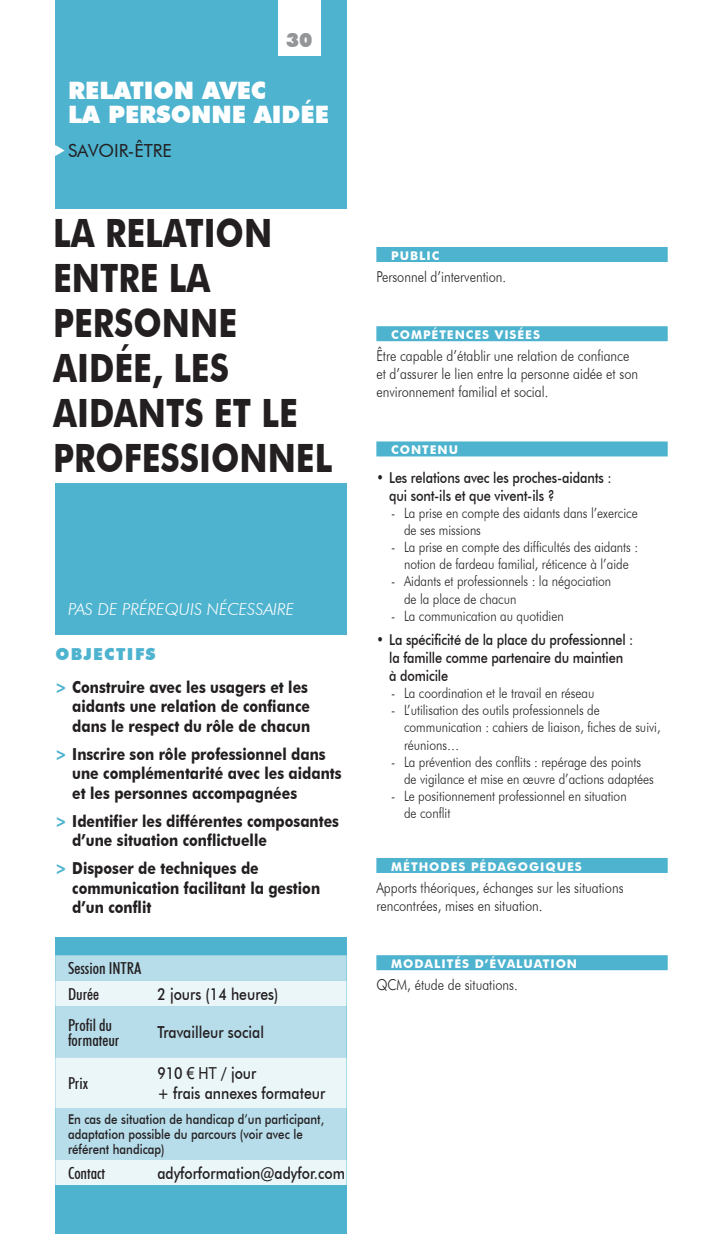
<style>
.page{position:relative;width:723px;height:1234px;background:#fff}
.page>*{position:absolute;margin:0;border:0;box-sizing:border-box;transform-origin:0 0}
.t1{font:700 39px/45px "Futura BT";color:#231f20;scale:.85 1}
.t2{font:900 24px/24px "Futura BT";color:#fff}
.t3{font:900 19.5px "Futura BT";color:#939598}
.t4{font:18px "Futura BT";color:#231f20}
.t5{font:700 16.5px/19.5px "Futura BT";color:#231f20;scale:.85 1}
.t6{font:500 16.5px/19.5px "Futura BT";color:#231f20;scale:.85 1}
.t7{font:500 condensed 16.5px/25.5px "Futura BT";color:#231f20}
.t8{font:italic 300 16.5px "Futura BT";color:#fff}
.t9{font:300 15px/18px "Futura BT";color:#231f20;scale:.85 1}
.t10{font:500 15px/18px "Futura BT";letter-spacing:-.01em;color:#231f20;scale:.85 1}
.t11{font:300 14.25px/17.1px "Futura BT";color:#231f20;scale:.85 1}
.t12{font:500 13.5px/15px "Futura BT";color:#231f20;scale:.85 1}
.t13{font:700 12px "Futura BT";letter-spacing:.08em;color:#fff}
.s1{font-weight:900;color:#4db3cf}
.s2{color:#4db3cf}
.s3{font-family:"Arial";font-weight:400}
</style>
<div class="page">
<div style="left:55px;top:0;width:292px;height:634px;background:#4db3cf"></div>
<div style="left:55px;top:936px;width:292px;height:297px;background:#4db3cf"></div>
<div style="left:53px;top:209px;width:302px;height:273px;background:#fff"></div>
<div style="left:376px;top:247px;width:292px;height:15px;background:#4db3cf"></div>
<div style="left:376px;top:326px;width:292px;height:15px;background:#4db3cf"></div>
<div style="left:376px;top:441px;width:292px;height:15px;background:#4db3cf"></div>
<div style="left:376px;top:857px;width:292px;height:15px;background:#4db3cf"></div>
<div style="left:376px;top:954px;width:292px;height:15px;background:#4db3cf"></div>
<div style="left:55px;top:955px;width:292px;height:25px;background:#b7dcea"></div>
<svg style="left:55px;top:980px;width:292px;height:204px;background:#cfe8f1"></svg>
<div style="left:278px;top:0;width:42px;height:55px;background:#fff"></div>
<h3 class="t3" style="left:286px;top:28px;width:28px">30</h3>
<h2 class="t2" style="left:68px;top:78px;width:262px">RELATION AVEC<br>LA PERSONNE AIDÉE</h2>
<p class="t4" style="left:68px;top:140px;width:105px">SAVOIR-ÊTRE</p>
<h1 class="t1" style="left:53px;top:210px;width:330px">LA RELATION<br>ENTRE LA<br>PERSONNE<br>AIDÉE, LES<br>AIDANTS ET LE<br>PROFESSIONNEL</h1>
<p class="t8" style="left:68px;top:598px;width:228px">PAS DE PRÉREQUIS NÉCESSAIRE</p>
<p class="t5" style="left:55px;top:638px;width:299px;line-height:32.2px"><span class="s1">OBJECTIFS<br></span><span class="s2">&gt;</span> Construire avec les usagers et les</p>
<p class="t5" style="left:72px;top:696px;width:281px">aidants une relation de confiance dans le respect du rôle de chacun</p>
<p class="t5" style="left:72px;top:743px;width:318px;text-indent:-17px"><span class="s2">&gt;</span> Inscrire son rôle professionnel dans une complémentarité avec les aidants et les personnes accompagnées</p>
<p class="t5" style="left:72px;top:811px;width:315px;text-indent:-17px"><span class="s2">&gt;</span> Identifier les différentes composantes d’une situation conflictuelle</p>
<p class="t5" style="left:72px;top:858px;width:293px;text-indent:-17px"><span class="s2">&gt;</span> Disposer de techniques de communication facilitant la gestion d’un conflit</p>
<p class="t7" style="left:68px;top:955px;width:75px">Session INTRA<br>Durée</p>
<p class="t6" style="left:157px;top:983px;width:144px">2 jours (14 heures)</p>
<p class="t7" style="left:68px;top:1016px;width:53px;line-height:15px">Profil du formateur</p>
<p class="t6" style="left:157px;top:1022px;width:127px">Travailleur social</p>
<p class="t7" style="left:68px;top:1070px;width:22px">Prix</p>
<p class="t6" style="left:157px;top:1063px;width:199px">910 <span class="s3">€ HT</span> / jour<br>+ frais annexes formateur</p>
<p class="t12" style="left:68px;top:1111px;width:303px">En cas de situation de handicap d’un participant, adaptation possible du parcours (voir avec le référent handicap)</p>
<p class="t7" style="left:68px;top:1159px;width:39px">Contact</p>
<p class="t6" style="left:157px;top:1162px;width:222px">adyforformation@adyfor.com</p>
<p class="t13" style="left:391px;top:248px;width:50px">PUBLIC</p>
<p class="t9" style="left:376px;top:267px;width:154px">Personnel d’intervention.</p>
<p class="t13" style="left:391px;top:327px;width:150px">COMPÉTENCES VISÉES</p>
<p class="t9" style="left:376px;top:347px;width:309px">Être capable d’établir une relation de confiance et d’assurer le lien entre la personne aidée et son environnement familial et social.</p>
<p class="t13" style="left:391px;top:442px;width:68px">CONTENU</p>
<p class="t10" style="left:389px;top:468px;width:263px;text-indent:-13px">• Les relations avec les proches-aidants : qui sont-ils et que vivent-ils ?</p>
<p class="t11" style="left:404px;top:504px;width:276px;text-indent:-13px">- La prise en compte des aidants dans l’exercice de ses missions</p>
<p class="t11" style="left:391px;top:538px;width:292px;text-align:center">- La prise en compte des difficultés des aidants : notion de fardeau familial, réticence à l’aide</p>
<p class="t11" style="left:404px;top:572px;width:245px;text-indent:-13px">- Aidants et professionnels : la négociation de la place de chacun</p>
<p class="t11" style="left:391px;top:607px;width:204px">- La communication au quotidien</p>
<p class="t10" style="left:389px;top:630px;width:289px;text-indent:-13px">• La spécificité de la place du professionnel : la famille comme partenaire du maintien à domicile</p>
<p class="t11" style="left:391px;top:684px;width:241px">- La coordination et le travail en réseau</p>
<p class="t11" style="left:404px;top:701px;width:303px;text-indent:-13px">- L’utilisation des outils professionnels de communication : cahiers de liaison, fiches de suivi, réunions…</p>
<p class="t11" style="left:404px;top:752px;width:295px;text-indent:-13px">- La prévention des conflits : repérage des points de vigilance et mise en œuvre d’actions adaptées</p>
<p class="t11" style="left:404px;top:787px;width:263px;text-indent:-13px">- Le positionnement professionnel en situation de conflit</p>
<p class="t13" style="left:391px;top:859px;width:192px">MÉTHODES PÉDAGOGIQUES</p>
<p class="t9" style="left:376px;top:878px;width:292px">Apports théoriques, échanges sur les situations rencontrées, mises en situation.</p>
<p class="t13" style="left:391px;top:956px;width:187px">MODALITÉS D’ÉVALUATION</p>
<p class="t9" style="left:376px;top:975px;width:168px">QCM, étude de situations.</p>
</div>
